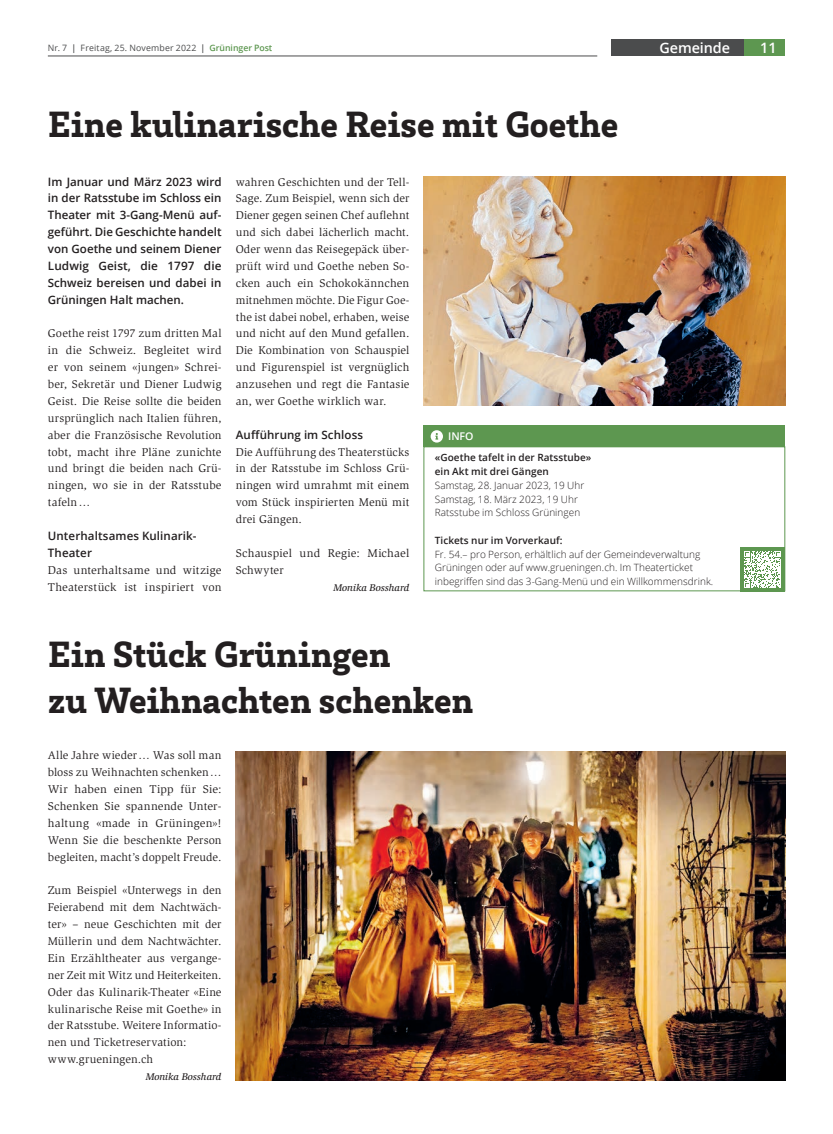
<style>
.page{position:relative;width:833px;height:1134px;background:#fff}
.page>*{position:absolute;margin:0;border:0;box-sizing:border-box;transform-origin:0 0}
.t1{font:900 37.5px/46.2px "Brix Slab";color:#231f20}
.t2{font:600 14.38px "Open Sans";letter-spacing:-.005em;color:#fff}
.t3{font:11.5px/16.9px "Slimbach Std";letter-spacing:.01em;color:#231f20;text-align:justify}
.t4{font:600 11.5px/16.9px "Open Sans";letter-spacing:.005em;color:#231f20;text-align:justify}
.t5{font:600 10.62px "Open Sans";color:#fff}
.t6{font:300 10px/13.8px "Open Sans";letter-spacing:.005em;color:#231f20}
.t7{font:600 10px/13.8px "Open Sans";letter-spacing:.005em;color:#231f20}
.t8{font:italic 500 10px "Slimbach Std";color:#231f20}
.t9{font:8.75px "Open Sans";letter-spacing:.02em;color:#4b4c4d}
.s1{font-weight:600}
.s2{font-weight:600;color:#5d9750}
</style>
<div class="page">
<div style="left:744px;top:39px;width:41px;height:17px;background:#5d9750"></div>
<hr style="left:48px;top:56px;width:549px;height:1px;background:#4b4c4d">
<div style="left:611px;top:39px;width:133px;height:17px;background:#4b4c4d"></div>
<img style="left:423px;top:177px;width:362px;height:228px">
<div style="left:423px;top:446px;width:362px;height:145px;border:1px solid #5d9750"></div>
<div style="left:423px;top:425px;width:362px;height:21px;background:#5d9750"></div>
<svg style="left:430px;top:430px;width:13px;height:13px"></svg>
<div style="left:740px;top:547px;width:45px;height:45px;background:#5d9750"></div>
<svg style="left:744px;top:551px;width:37px;height:37px"></svg>
<img style="left:236px;top:752px;width:549px;height:328px">
<p class="t9" style="left:48px;top:42px;width:226px">Nr. 7 <span class="s1">|</span> Freitag, 25. November 2022 <span class="s1">|</span> <span class="s2">Grüninger Post</span></p>
<p class="t2" style="left:659px;top:38px;width:72px">Gemeinde</p>
<p class="t2" style="left:760px;top:38px;width:18px">11</p>
<h1 class="t1" style="left:48px;top:99px;width:571px">Eine kulinarische Reise mit Goethe</h1>
<p class="t4" style="left:48px;top:173px;width:175px">Im Januar und März 2023 wird in der Ratsstube im Schloss ein Theater mit 3-Gang-Menü auf&shy;geführt. Die Geschichte handelt von Goethe und seinem Diener Ludwig Geist, die 1797 die Schweiz bereisen und dabei in Grüningen Halt machen.</p>
<p class="t3" style="left:48px;top:325px;width:175px">Goethe reist 1797 zum dritten Mal in die Schweiz. Begleitet wird er von seinem «jungen» Schrei&shy;ber, Sekretär und Diener Ludwig Geist. Die Reise sollte die beiden ursprünglich nach Italien führen, aber die Französische Revolution tobt, macht ihre Pläne zunichte und bringt die beiden nach Grü&shy;ningen, wo sie in der Ratsstube tafeln…</p>
<p class="t4" style="left:48px;top:527px;width:149px">Unterhaltsames Kulinarik-<br>Theater</p>
<p class="t3" style="left:48px;top:561px;width:175px">Das unterhaltsame und witzige<br>Theaterstück ist inspiriert von</p>
<p class="t3" style="left:236px;top:173px;width:175px">wahren Geschichten und der Tell-Sage. Zum Beispiel, wenn sich der Diener gegen seinen Chef auflehnt und sich dabei lächerlich macht.<br>Oder wenn das Reisegepäck über&shy;prüft wird und Goethe neben So&shy;cken auch ein Schokokännchen mitnehmen möchte. Die Figur Goe&shy;the ist dabei nobel, erhaben, weise und nicht auf den Mund gefallen.<br>Die Kombination von Schauspiel und Figurenspiel ist vergnüglich anzusehen und regt die Fantasie an, wer Goethe wirklich war.</p>
<p class="t4" style="left:236px;top:426px;width:129px">Aufführung im Schloss</p>
<p class="t3" style="left:236px;top:443px;width:175px">Die Aufführung des Theaterstücks in der Ratsstube im Schloss Grü&shy;ningen wird umrahmt mit einem vom Stück inspirierten Menü mit drei Gängen.</p>
<p class="t3" style="left:236px;top:545px;width:175px">Schauspiel und Regie: Michael<br>Schwyter</p>
<p class="t8" style="left:333px;top:581px;width:77px">Monika Bosshard</p>
<p class="t5" style="left:448px;top:428px;width:27px">INFO</p>
<p class="t7" style="left:435px;top:451px;width:158px">«Goethe tafelt in der Ratsstube» ein Akt mit drei Gängen</p>
<p class="t6" style="left:435px;top:478px;width:151px">Samstag, 28. Januar 2023, 19 Uhr<br>Samstag, 18. März 2023, 19 Uhr<br>Ratsstube im Schloss Grüningen</p>
<p class="t7" style="left:435px;top:533px;width:129px">Tickets nur im Vorverkauf:</p>
<p class="t6" style="left:435px;top:547px;width:280px">Fr. 54.– pro Person, erhältlich auf der Gemeindeverwaltung<br>Grüningen oder auf www.grueningen.ch. Im Theaterticket inbegriffen sind das 3-Gang-Menü und ein Willkommensdrink.</p>
<h1 class="t1" style="left:48px;top:629px;width:426px">Ein Stück Grüningen<br>zu Weihnachten schenken</h1>
<p class="t3" style="left:48px;top:747px;width:175px">Alle Jahre wieder… Was soll man bloss zu Weihnachten schenken… Wir haben einen Tipp für Sie:<br>Schenken Sie spannende Unter&shy;haltung «made in Grüningen»!<br>Wenn Sie die beschenkte Person begleiten, macht’s doppelt Freude.</p>
<p class="t3" style="left:48px;top:882px;width:175px;text-align:left">Zum Beispiel «Unterwegs in den<br>Feierabend mit dem Nachtwäch&shy;ter» – neue Geschichten mit der<br>Müllerin und dem Nachtwächter.<br>Ein Erzähltheater aus vergange&shy;ner Zeit mit Witz und Heiterkeiten.<br>Oder das Kulinarik-Theater «Eine kulinarische Reise mit Goethe» in der Ratsstube. Weitere Informatio&shy;nen und Ticketreservation: www.grueningen.ch</p>
<p class="t8" style="left:146px;top:1071px;width:77px">Monika Bosshard</p>
</div>
